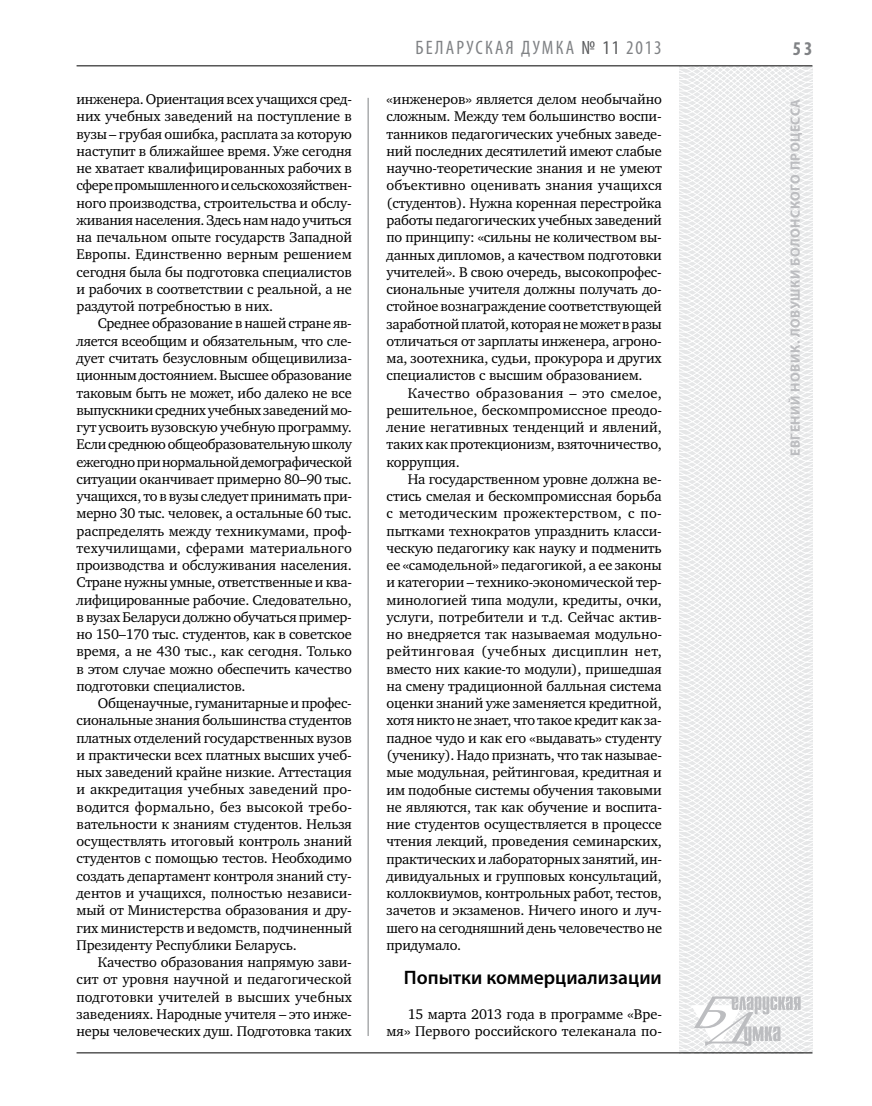
<style>
.page{position:relative;width:872px;height:1106px;background:#fff}
.page>*{position:absolute;margin:0;border:0;box-sizing:border-box;transform-origin:0 0}
.t1{font:600 19.5px "Myriad Pro";color:#000}
.t2{font:condensed 19.5px "Myriad Pro";letter-spacing:.11em;color:#808285}
.t3{font:700 condensed 19.5px "Myriad Pro";color:#808285}
.t4{font:14.4px/17.2px "Charter C";letter-spacing:-.01em;color:#000;text-align:justify}
.t5{font:700 13.5px "Myriad Pro";letter-spacing:.04em;color:#bcbdc0}
.s1{color:#58595b}
</style>
<div class="page">
<hr style="left:368px;top:98px;width:1px;height:938px;background:#808285">
<svg style="left:621px;top:65px;width:192px;height:989px"></svg>
<svg style="left:691px;top:996px;width:109px;height:53px"></svg>
<hr style="left:77px;top:65px;width:735px;height:1px;background:#000">
<hr style="left:77px;top:1052px;width:735px;height:1px;background:#000">
<p class="t4" style="left:77px;top:91px;width:277px">инженера. Ориентация всех учащихся сред&shy;них учебных заведений на поступление в вузы – грубая ошибка, расплата за которую наступит в ближайшее время. Уже сегодня не хватает квалифицированных рабочих в сфере промышленного и сельскохозяйствен&shy;ного производства, строительства и обслу&shy;живания населения. Здесь нам надо учиться на печальном опыте государств Западной Европы. Единственно верным решением сегодня была бы подготовка специалистов и рабочих в соответствии с реальной, а не раздутой потребностью в них.</p>
<p class="t4" style="left:77px;top:315px;width:277px;text-indent:21px">Среднее образование в нашей стране яв&shy;ляется всеобщим и обязательным, что сле&shy;дует считать безусловным общецивилиза&shy;ционным достоянием. Высшее образование таковым быть не может, ибо далеко не все выпускники средних учебных заведений мо&shy;гут усвоить вузовскую учебную программу.<br>Если среднюю общеобразовательную школу ежегодно при нормальной демографической ситуации оканчивает примерно 80–90 тыс. учащихся, то в вузы следует принимать при&shy;мерно 30 тыс. человек, а остальные 60 тыс. распределять между техникумами, проф&shy;техучилищами, сферами материального производства и обслуживания населения.<br>Стране нужны умные, ответственные и ква&shy;лифицированные рабочие. Следовательно, в вузах Беларуси должно обучаться пример&shy;но 150–170 тыс. студентов, как в советское время, а не 430 тыс., как сегодня. Только в этом случае можно обеспечить качество подготовки специалистов.</p>
<p class="t4" style="left:77px;top:694px;width:277px;text-indent:21px">Общенаучные, гуманитарные и профес&shy;сиональные знания большинства студентов платных отделений государственных вузов и практически всех платных высших учеб&shy;ных заведений крайне низкие. Аттестация и аккредитация учебных заведений про&shy;водится формально, без высокой требо&shy;вательности к знаниям студентов. Нельзя осуществлять итоговый контроль знаний студентов с помощью тестов. Необходимо создать департамент контроля знаний сту&shy;дентов и учащихся, полностью независи&shy;мый от Министерства образования и дру&shy;гих министерств и ведомств, подчиненный Президенту Республики Беларусь.</p>
<p class="t4" style="left:77px;top:953px;width:277px;text-indent:21px">Качество образования напрямую зави&shy;сит от уровня научной и педагогической подготовки учителей в высших учебных заведениях. Народные учителя – это инже&shy;неры человеческих душ. Подготовка таких</p>
<h1 class="t2" style="left:415px;top:36px;width:248px">БЕЛАРУСКАЯ ДУМКА <span class="s1">№ 11</span> 2013</h1>
<h1 class="t3" style="left:793px;top:37px;width:21px">53</h1>
<p class="t4" style="left:386px;top:91px;width:277px">«инженеров» является делом необычайно сложным. Между тем большинство воспи&shy;танников педагогических учебных заведе&shy;ний последних десятилетий имеют слабые научно-теоретические знания и не умеют объективно оценивать знания учащихся (студентов). Нужна коренная перестройка работы педагогических учебных заведений по принципу: «сильны не количеством вы&shy;данных дипломов, а качеством подготовки учителей». В свою очередь, высокопрофес&shy;сиональные учителя должны получать до&shy;стойное вознаграждение соответствующей заработной платой, которая не может в разы отличаться от зарплаты инженера, агроно&shy;ма, зоотехника, судьи, прокурора и других специалистов с высшим образованием.</p>
<p class="t4" style="left:386px;top:384px;width:277px;text-indent:21px">Качество образования – это смелое, решительное, бескомпромиссное преодо&shy;ление негативных тенденций и явлений, таких как протекционизм, взяточничество, коррупция.</p>
<p class="t4" style="left:386px;top:470px;width:277px;text-indent:21px">На государственном уровне должна ве&shy;стись смелая и бескомпромиссная борьба с методическим прожектерством, с по&shy;пытками технократов упразднить класси&shy;ческую педагогику как науку и подменить ее «самодельной» педагогикой, а ее законы и категории – технико-экономической тер&shy;минологией типа модули, кредиты, очки, услуги, потребители и т.д. Сейчас актив&shy;но внедряется так называемая модульно&shy;рейтинговая (учебных дисциплин нет, вместо них какие-то модули), пришедшая на смену традиционной балльная система оценки знаний уже заменяется кредитной, хотя никто не знает, что такое кредит как за&shy;падное чудо и как его «выдавать» студенту (ученику). Надо признать, что так называе&shy;мые модульная, рейтинговая, кредитная и им подобные системы обучения таковыми не являются, так как обучение и воспита&shy;ние студентов осуществляется в процессе чтения лекций, проведения семинарских, практических и лабораторных занятий, ин&shy;дивидуальных и групповых консультаций, коллоквиумов, контрольных работ, тестов, зачетов и экзаменов. Ничего иного и луч&shy;шего на сегодняшний день человечество не придумало.</p>
<h1 class="t1" style="left:404px;top:965px;width:259px">Попытки коммерциализации</h1>
<p class="t4" style="left:386px;top:1005px;width:277px;text-align:right">15 марта 2013 года в программе «Вре&shy;мя» Первого российского телеканала по-</p>
<p class="t5" style="left:786px;top:456px;width:359px;rotate:-90deg">Евгений НОВИК. Ловушки Болонского процесса</p>
</div>
